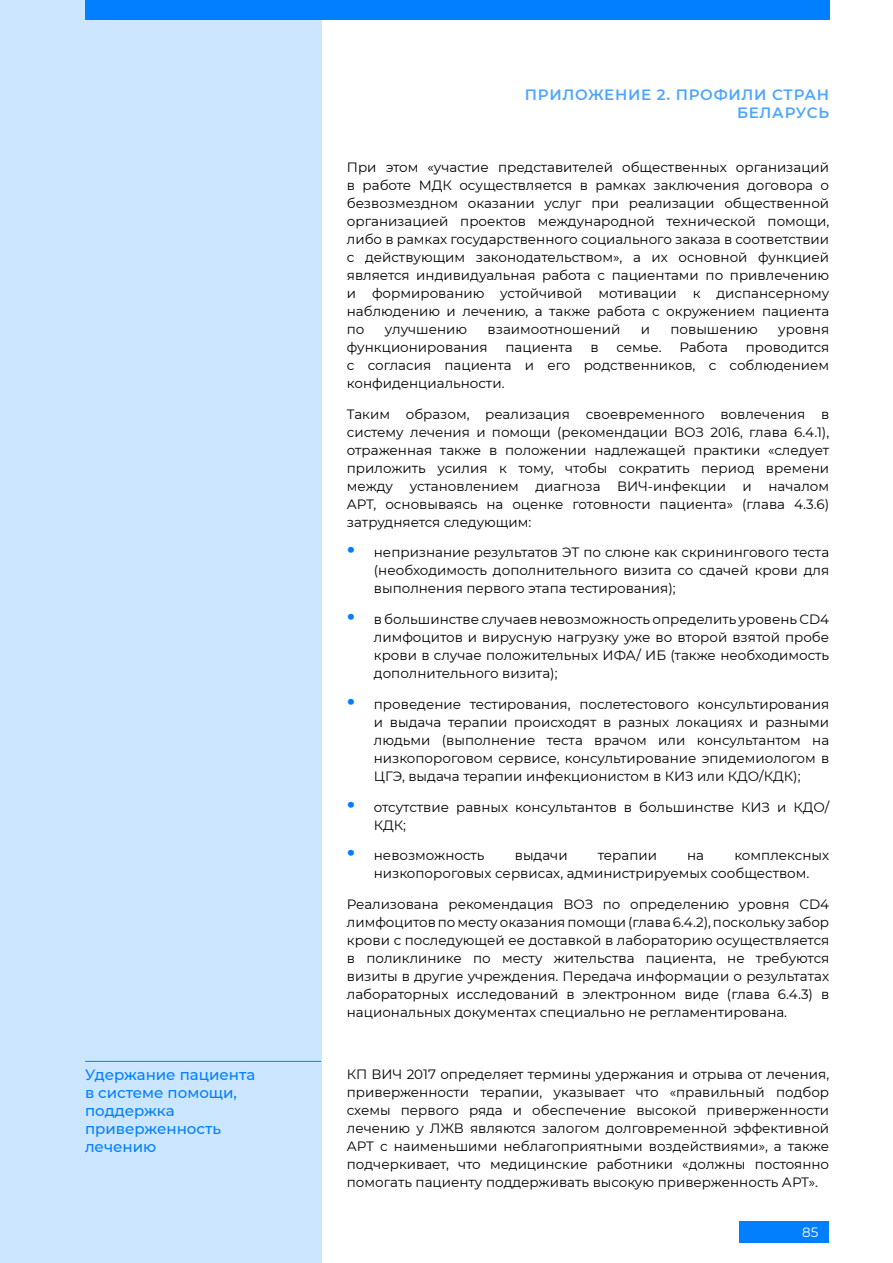
<style>
.page{position:relative;width:893px;height:1263px;background:#fff}
.page>*{position:absolute;margin:0;border:0;box-sizing:border-box;transform-origin:0 0}
.t1{font:500 15px/18px "Montserrat";color:#027fff}
.t2{font:600 15px/18px "Montserrat";letter-spacing:.05em;color:#4ea5ff;text-align:right}
.t3{font:13.5px/18px "Montserrat";color:#000;text-align:justify}
.t4{font:13.5px "Montserrat";color:#fff}
.s1{font-weight:800;font-size:21px;color:#027fff}
</style>
<div class="page">
<div style="left:740px;top:1221px;width:89px;height:21px;background:#027fff"></div>
<div style="left:0;top:0;width:321px;height:1263px;background:#cde6ff"></div>
<div style="left:85px;top:0;width:744px;height:19px;background:#027fff"></div>
<hr style="left:85px;top:1061px;width:236px;height:1px;background:#027fff">
<p class="t1" style="left:85px;top:1065px;width:172px">Удержание пациента в системе помощи, поддержка приверженность лечению</p>
<p class="t2" style="left:525px;top:85px;width:306px">ПРИЛОЖЕНИЕ 2. ПРОФИЛИ СТРАН<br>БЕЛАРУСЬ</p>
<p class="t3" style="left:347px;top:158px;width:484px">При этом «участие представителей общественных организаций в работе МДК осуществляется в рамках заключения договора о безвозмездном оказании услуг при реализации общественной организацией проектов международной технической помощи, либо в рамках государственного социального заказа в соответствии с действующим законодательством», а их основной функцией является индивидуальная работа с пациентами по привлечению и формированию устойчивой мотивации к диспансерному наблюдению и лечению, а также работа с окружением пациента по</p>
<p class="t3" style="left:385px;top:320px;width:84px">улучшению</p>
<p class="t3" style="left:488px;top:320px;width:134px">взаимоотношений</p>
<p class="t3" style="left:641px;top:320px;width:11px">и</p>
<p class="t3" style="left:670px;top:320px;width:89px">повышению</p>
<p class="t3" style="left:778px;top:320px;width:52px">уровня</p>
<p class="t3" style="left:347px;top:338px;width:142px">функционирования</p>
<p class="t3" style="left:505px;top:338px;width:69px">пациента</p>
<p class="t3" style="left:590px;top:338px;width:10px">в</p>
<p class="t3" style="left:616px;top:338px;width:47px">семье.</p>
<p class="t3" style="left:679px;top:338px;width:50px">Работа</p>
<p class="t3" style="left:347px;top:338px;width:484px;text-indent:399px">проводится с согласия пациента и его родственников, с соблюдением конфиденциальности.</p>
<p class="t3" style="left:347px;top:404px;width:484px">Таким образом, реализация своевременного вовлечения в систему лечения и помощи (рекомендации ВОЗ 2016, глава 6.4.1), отраженная также в положении надлежащей практики «следует приложить усилия к тому, чтобы сократить период времени между установлением диагноза ВИЧ-инфекции и началом АРТ, основываясь на оценке готовности пациента» (глава 4.3.6) затрудняется следующим:</p>
<p class="t3" style="left:374px;top:543px;width:457px;text-indent:-27px"><span class="s1">•</span> непризнание результатов ЭТ по слюне как скринингового теста (необходимость дополнительного визита со сдачей крови для выполнения первого этапа тестирования);</p>
<p class="t3" style="left:374px;top:610px;width:457px;text-indent:-27px"><span class="s1">•</span> в большинстве случаев невозможность определить уровень CD4 лимфоцитов и вирусную нагрузку уже во второй взятой пробе крови в случае положительных ИФА/ ИБ (также необходимость дополнительного визита);</p>
<p class="t3" style="left:374px;top:695px;width:457px;text-indent:-27px"><span class="s1">•</span> проведение тестирования, послетестового консультирования и выдача терапии происходят в разных локациях и разными людьми (выполнение теста врачом или консультантом на низкопороговом сервисе, консультирование эпидемиологом в ЦГЭ, выдача терапии инфекционистом в КИЗ или КДО/КДК);</p>
<p class="t3" style="left:374px;top:797px;width:457px;text-indent:-27px"><span class="s1">•</span> отсутствие равных консультантов в большинстве КИЗ и КДО/<br>КДК;</p>
<p class="t3" style="left:347px;top:846px;width:139px"><span class="s1">•</span> невозможность</p>
<p class="t3" style="left:515px;top:846px;width:54px">выдачи</p>
<p class="t3" style="left:598px;top:846px;width:61px">терапии</p>
<p class="t3" style="left:687px;top:846px;width:18px">на</p>
<p class="t3" style="left:374px;top:846px;width:457px;text-indent:360px">комплексных низкопороговых сервисах, администрируемых сообществом.</p>
<p class="t3" style="left:347px;top:895px;width:484px">Реализована рекомендация ВОЗ по определению уровня CD4 лимфоцитов по месту оказания помощи (глава 6.4.2), поскольку забор крови с последующей ее доставкой в лабораторию осуществляется в поликлинике по месту жительства пациента, не требуются визиты в другие учреждения. Передача информации о результатах лабораторных исследований в электронном виде (глава 6.4.3) в национальных документах специально не регламентирована.</p>
<p class="t3" style="left:347px;top:1064px;width:484px">КП ВИЧ 2017 определяет термины удержания и отрыва от лечения, приверженности терапии, указывает что «правильный подбор схемы первого ряда и обеспечение высокой приверженности лечению у ЛЖВ являются залогом долговременной эффективной АРТ с наименьшими неблагоприятными воздействиями», а также подчеркивает, что медицинские работники «должны постоянно помогать пациенту поддерживать высокую приверженность АРТ».</p>
<p class="t4" style="left:802px;top:1222px;width:18px">85</p>
</div>
